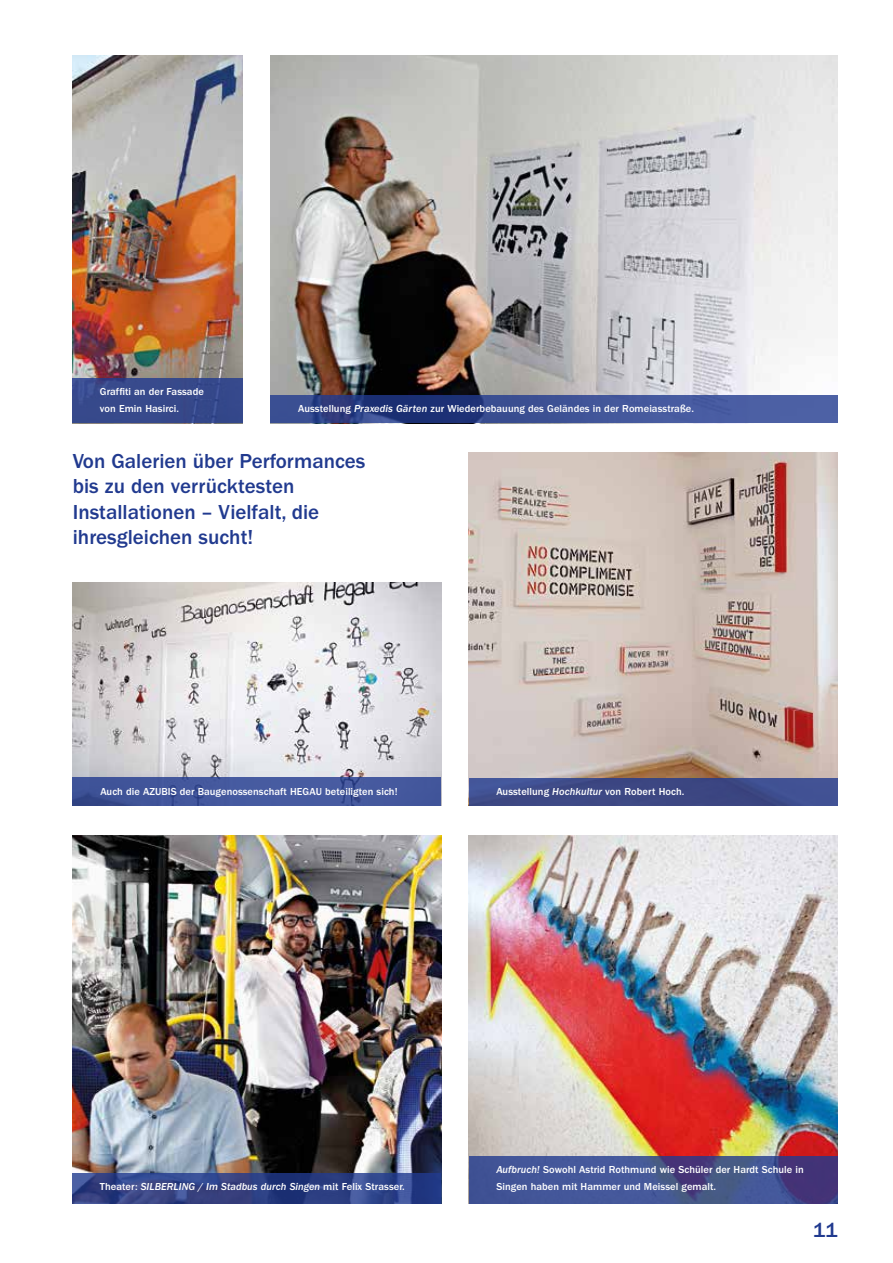
<style>
.page{position:relative;width:893px;height:1263px;background:#fff}
.page>*{position:absolute;margin:0;border:0;box-sizing:border-box;transform-origin:0 0}
.t1{font:500 21px/25.5px "ITC Franklin Gothic Std";color:#213a8f}
.t2{font:500 10.5px/17px "ITC Franklin Gothic Std";letter-spacing:.005em;color:#fff}
.t3{font:10.5px "ITC Franklin Gothic Std Med It";letter-spacing:.005em;color:#fff}
.s1{font-family:"ITC Franklin Gothic Std Med It";font-weight:400}
.s2{font-family:"ITC Franklin Gothic Std";font-weight:500}
</style>
<div class="page">
<img style="left:271px;top:55px;width:567px;height:340px">
<img style="left:72px;top:836px;width:369px;height:337px">
<img style="left:72px;top:55px;width:171px;height:323px">
<img style="left:469px;top:453px;width:369px;height:325px">
<img style="left:469px;top:836px;width:369px;height:320px">
<img style="left:72px;top:582px;width:369px;height:196px">
<div style="left:72px;top:378px;width:171px;height:45px;background:#37498b"></div>
<svg style="left:271px;top:395px;width:567px;height:28px;background:#394d91"></svg>
<svg style="left:469px;top:778px;width:369px;height:27px;background:#3e4a88"></svg>
<svg style="left:72px;top:1173px;width:369px;height:31px;background:#304185"></svg>
<svg style="left:469px;top:1156px;width:369px;height:48px;background:#434f8e"></svg>
<svg style="left:72px;top:778px;width:369px;height:28px;background:#42569b"></svg>
<p class="t2" style="left:100px;top:384px;width:105px">Graffiti an der Fassade von Emin Hasirci.</p>
<p class="t2" style="left:298px;top:401px;width:397px">Ausstellung <span class="s1">Praxedis Gärten</span> zur Wiederbebauung des Geländes in der Romeiasstraße.</p>
<h1 class="t1" style="left:73px;top:448px;width:294px">Von Galerien über Performances bis zu den verrücktesten<br>Installationen – Vielfalt, die ihresgleichen sucht!</h1>
<p class="t2" style="left:100px;top:783px;width:299px">Auch die AZUBIS der Baugenossenschaft HEGAU beteiligten sich!</p>
<p class="t2" style="left:496px;top:783px;width:189px">Ausstellung <span class="s1">Hochkultur</span> von Robert Hoch.</p>
<p class="t3" style="left:100px;top:1181px;width:306px"><span class="s2">Theater:</span> SILBERLING / Im Stadbus durch Singen <span class="s2">mit Felix Strasser.</span></p>
<p class="t2" style="left:496px;top:1161px;width:309px"><span class="s1">Aufbruch!</span> Sowohl Astrid Rothmund wie Schüler der Hardt Schule in<br>Singen haben mit Hammer und Meissel gemalt.</p>
<h1 class="t1" style="left:813px;top:1218px;width:26px">11</h1>
</div>
